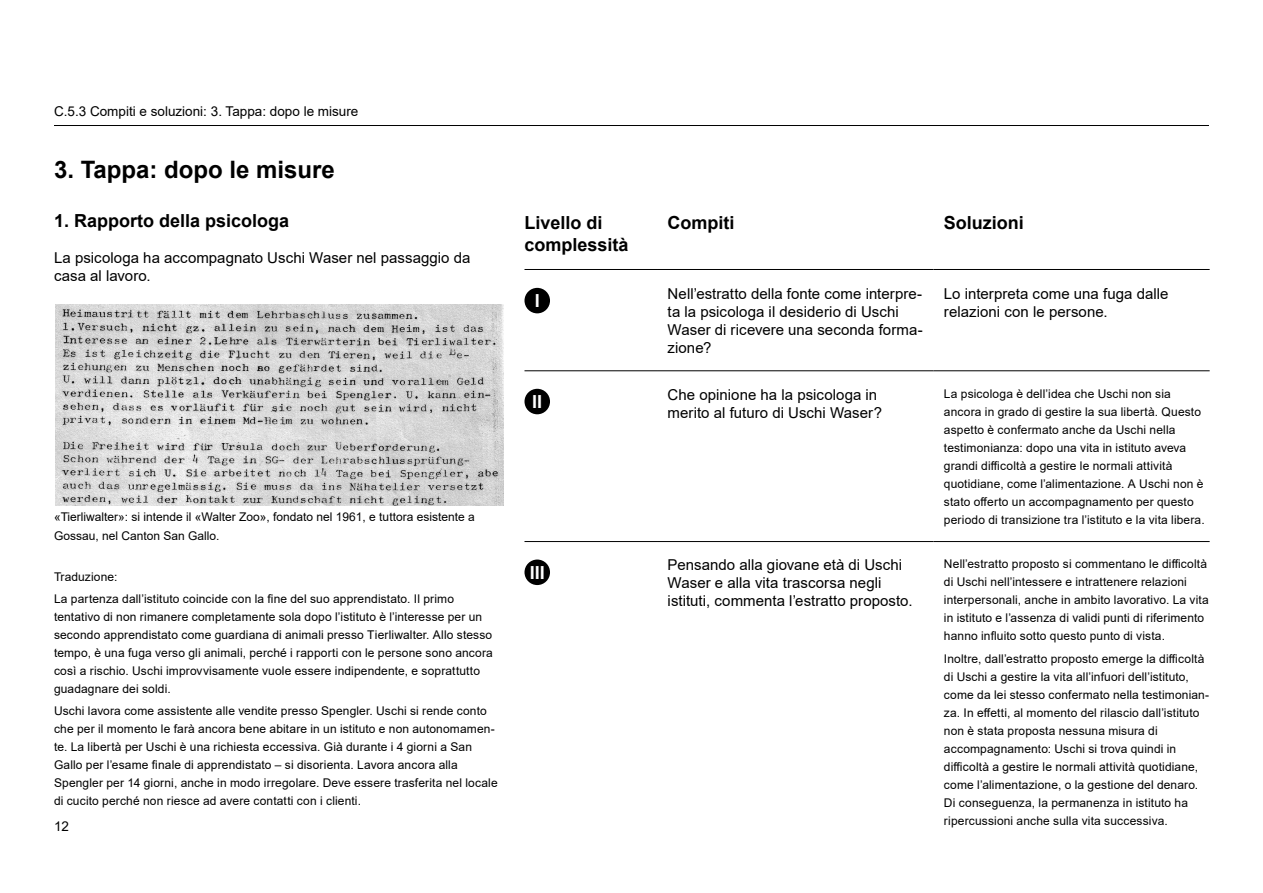
<style>
.page{position:relative;width:1263px;height:893px;background:#fff}
.page>*{position:absolute;margin:0;border:0;box-sizing:border-box;transform-origin:0 0}
.t1{font:700 24px "Arial";color:#000}
.t2{font:700 18px/22.5px "Arial";color:#000}
.t3{font:700 18px "Arial";color:#fff}
.t4{font:15px/18px "Arial";letter-spacing:.005em;color:#000}
.t5{font:13.5px "Arial";color:#000}
.t6{font:12px/18px "Arial";letter-spacing:.01em;color:#000}
</style>
<div class="page">
<hr style="left:54px;top:125px;width:1155px;height:1px;background:#000">
<hr style="left:524px;top:370px;width:133px;height:1px;background:#000">
<hr style="left:657px;top:370px;width:276px;height:1px;background:#000">
<hr style="left:933px;top:370px;width:277px;height:1px;background:#000">
<hr style="left:524px;top:541px;width:133px;height:1px;background:#000">
<hr style="left:657px;top:541px;width:276px;height:1px;background:#000">
<hr style="left:933px;top:541px;width:277px;height:1px;background:#000">
<hr style="left:524px;top:269px;width:133px;height:1px;background:#000">
<hr style="left:657px;top:269px;width:276px;height:1px;background:#000">
<hr style="left:933px;top:269px;width:277px;height:1px;background:#000">
<div style="left:524px;top:288px;width:26px;height:25px;background:#000;border-radius:50%"></div>
<div style="left:524px;top:389px;width:26px;height:25px;background:#000;border-radius:50%"></div>
<div style="left:524px;top:559px;width:26px;height:26px;background:#000;border-radius:50%"></div>
<img style="left:56px;top:304px;width:447px;height:201px">
<p class="t5" style="left:54px;top:102px;width:306px">C.5.3 Compiti e soluzioni: 3. Tappa: dopo le misure</p>
<h1 class="t1" style="left:54px;top:153px;width:282px">3. Tappa: dopo le misure</h1>
<h2 class="t2" style="left:54px;top:210px;width:237px">1. Rapporto della psicologa</h2>
<p class="t4" style="left:54px;top:249px;width:418px">La psicologa ha accompagnato Uschi Waser nel passaggio da casa al lavoro.</p>
<p class="t6" style="left:54px;top:507px;width:422px;line-height:19.6px">«Tierliwalter»: si intende il «Walter Zoo», fondato nel 1961, e tuttora esistente a<br>Gossau, nel Canton San Gallo.</p>
<p class="t6" style="left:54px;top:565px;width:402px;line-height:22.2px">Traduzione:<br>La partenza dall’istituto coincide con la fine del suo apprendistato. Il primo</p>
<p class="t6" style="left:54px;top:608px;width:440px">tentativo di non rimanere completamente sola dopo l’istituto è l’interesse per un secondo apprendistato come guardiana di animali presso Tierliwalter. Allo stesso tempo, è una fuga verso gli animali, perché i rapporti con le persone sono ancora così a rischio. Uschi improvvisamente vuole essere indipendente, e soprattutto guadagnare dei soldi.</p>
<p class="t6" style="left:54px;top:702px;width:445px">Uschi lavora come assistente alle vendite presso Spengler. Uschi si rende conto che per il momento le farà ancora bene abitare in un istituto e non autonomamen&shy;te. La libertà per Uschi è una richiesta eccessiva. Già durante i 4 giorni a San Gallo per l’esame finale di apprendistato – si disorienta. Lavora ancora alla Spengler per 14 giorni, anche in modo irregolare. Deve essere trasferita nel locale di cucito perché non riesce ad avere contatti con i clienti.</p>
<p class="t5" style="left:54px;top:817px;width:17px">12</p>
<h2 class="t2" style="left:524px;top:212px;width:106px">Livello di complessità</h2>
<h2 class="t2" style="left:668px;top:212px;width:68px">Compiti</h2>
<h2 class="t2" style="left:944px;top:212px;width:82px">Soluzioni</h2>
<h2 class="t3" style="left:535px;top:288px;width:7px">I</h2>
<p class="t4" style="left:668px;top:284px;width:257px">Nell’estratto della fonte come interpre&shy;ta la psicologa il desiderio di Uschi<br>Waser di ricevere una seconda forma&shy;zione?</p>
<p class="t4" style="left:944px;top:284px;width:226px">Lo interpreta come una fuga dalle relazioni con le persone.</p>
<h2 class="t3" style="left:532px;top:389px;width:12px">II</h2>
<p class="t4" style="left:668px;top:385px;width:216px">Che opinione ha la psicologa in merito al futuro di Uschi Waser?</p>
<p class="t6" style="left:944px;top:384px;width:262px">La psicologa è dell’idea che Uschi non sia ancora in grado di gestire la sua libertà. Questo aspetto è confermato anche da Uschi nella testimonianza: dopo una vita in istituto aveva grandi difficoltà a gestire le normali attività quotidiane, come l’alimentazione. A Uschi non è stato offerto un accompagnamento per questo periodo di transizione tra l’istituto e la vita libera.</p>
<h2 class="t3" style="left:530px;top:560px;width:17px">III</h2>
<p class="t4" style="left:668px;top:556px;width:246px">Pensando alla giovane età di Uschi<br>Waser e alla vita trascorsa negli istituti, commenta l’estratto proposto.</p>
<p class="t6" style="left:944px;top:555px;width:266px">Nell’estratto proposto si commentano le difficoltà di Uschi nell’intessere e intrattenere relazioni interpersonali, anche in ambito lavorativo. La vita in istituto e l’assenza di validi punti di riferimento hanno influito sotto questo punto di vista.</p>
<p class="t6" style="left:944px;top:649px;width:267px">Inoltre, dall’estratto proposto emerge la difficoltà di Uschi a gestire la vita all’infuori dell’istituto, come da lei stesso confermato nella testimonian&shy;za. In effetti, al momento del rilascio dall’istituto non è stata proposta nessuna misura di accompagnamento: Uschi si trova quindi in difficoltà a gestire le normali attività quotidiane, come l’alimentazione, o la gestione del denaro.<br>Di conseguenza, la permanenza in istituto ha ripercussioni anche sulla vita successiva.</p>
</div>
